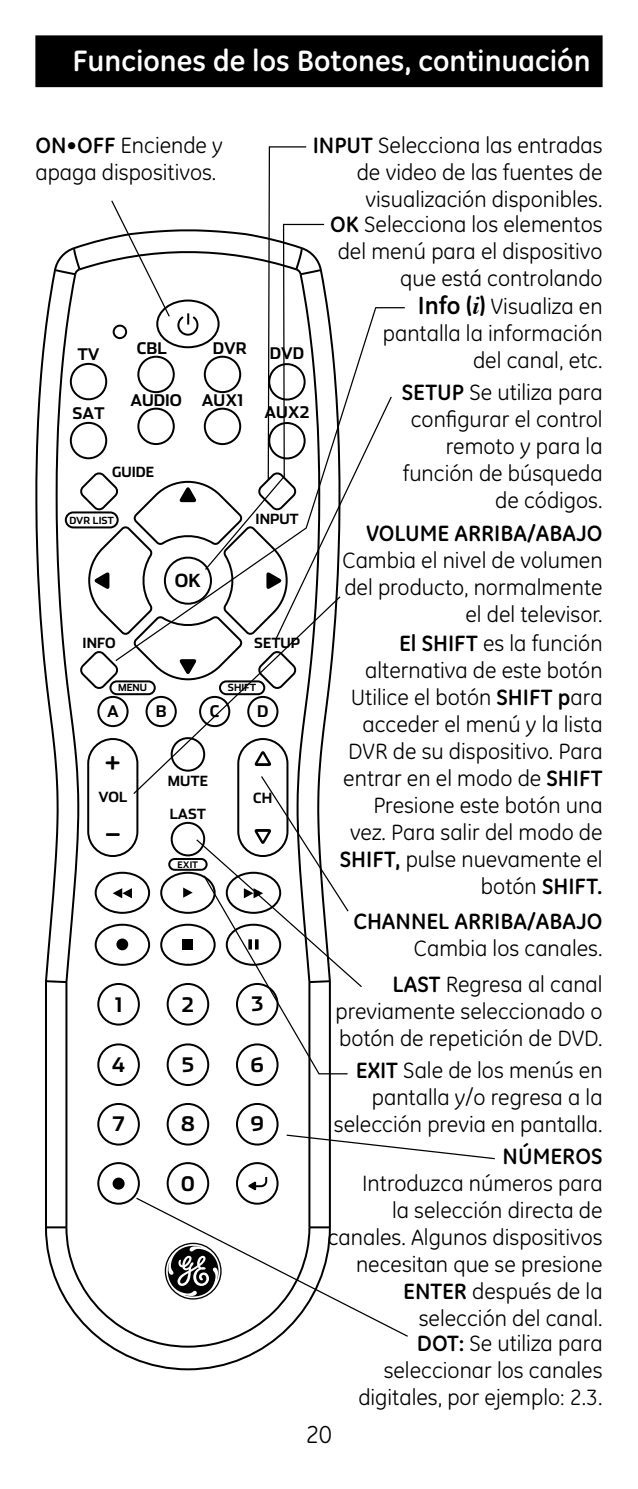
<style>
.page{position:relative;width:638px;height:1489px;background:#fff}
.page>*{position:absolute;margin:0;border:0;box-sizing:border-box;transform-origin:0 0}
.t1{font:700 30px "GE Inspira";color:#fff}
.t2{font:700 28px "GE Inspira";color:#000}
.t3{font:25px "GE Inspira";color:#000}
.t4{font:22.5px/27px "GE Inspira";color:#000;text-align:right}
.t5{font:700 22.5px "GE Inspira";color:#000}
.t6{font:700 20px "Stainless";color:#000}
.t7{font:700 18px "Stainless";color:#000}
.t8{font:700 16px "Stainless";color:#000}
.t9{font:700 14px "Stainless";color:#000}
.t10{font:700 9.75px "Stainless";color:#000}
.t11{font:700 9px "Stainless";color:#000}
.s1{font-weight:700}
.s2{font-weight:700;font-size:25px}
.s3{font-family:"Times";font-weight:700;font-style:italic;font-size:25px}
</style>
<div class="page">
<svg style="left:35px;top:327px;width:296px;height:1043px"></svg>
<hr style="left:65px;top:982px;width:2px;height:245px;background:#000">
<hr style="left:308px;top:982px;width:2px;height:245px;background:#000">
<hr style="left:46px;top:1226px;width:20px;height:2px;background:#000">
<svg style="left:64px;top:1225px;width:247px;height:123px"></svg>
<div style="left:97px;top:1043px;width:43px;height:42px;border:2px solid #000;border-radius:50%"></div>
<div style="left:167px;top:1043px;width:42px;height:42px;border:2px solid #000;border-radius:50%"></div>
<div style="left:236px;top:1043px;width:42px;height:42px;border:2px solid #000;border-radius:50%"></div>
<div style="left:97px;top:1102px;width:43px;height:43px;border:2px solid #000;border-radius:50%"></div>
<div style="left:167px;top:1102px;width:42px;height:43px;border:2px solid #000;border-radius:50%"></div>
<div style="left:236px;top:1102px;width:42px;height:43px;border:2px solid #000;border-radius:50%"></div>
<div style="left:97px;top:1162px;width:43px;height:42px;border:2px solid #000;border-radius:50%"></div>
<div style="left:167px;top:1162px;width:42px;height:42px;border:2px solid #000;border-radius:50%"></div>
<div style="left:236px;top:1162px;width:42px;height:42px;border:2px solid #000;border-radius:50%"></div>
<div style="left:113px;top:1177px;width:12px;height:12px;background:#000;border-radius:50%"></div>
<svg style="left:248px;top:1176px;width:19px;height:14px"></svg>
<div style="left:37px;top:37px;width:564px;height:49px;background:#000"></div>
<div style="left:35px;top:35px;width:567px;height:52px;border:2px solid #000"></div>
<svg style="left:135px;top:1196px;width:273px;height:141px"></svg>
<svg style="left:45px;top:146px;width:348px;height:929px"></svg>
<svg style="left:132px;top:595px;width:210px;height:200px"></svg>
<svg style="left:285px;top:1133px;width:210px;height:26px"></svg>
<h1 class="t1" style="left:73px;top:42px;width:519px">Funciones de los Botones, continuación</h1>
<p class="t4" style="left:35px;top:131px;width:189px;text-align:left"><span class="s1">ON•OFF</span> Enciende y apaga dispositivos.</p>
<p class="t8" style="left:77px;top:344px;width:24px">TV</p>
<p class="t8" style="left:137px;top:338px;width:32px">CBL</p>
<p class="t8" style="left:213px;top:338px;width:36px">DVR</p>
<p class="t8" style="left:270px;top:343px;width:36px">DVD</p>
<p class="t4" style="left:313px;top:131px;width:291px"><span class="s1">INPUT</span> Selecciona las entradas de video de las fuentes de visualización disponibles.</p>
<p class="t4" style="left:330px;top:211px;width:274px"><span class="s1">OK</span> Selecciona los elementos del menú para el dispositivo que está controlando</p>
<p class="t4" style="left:383px;top:293px;width:221px"><span class="s2">Info (</span><span class="s3">i</span><span class="s2">)</span> Visualiza en pantalla la información del canal, etc.</p>
<p class="t8" style="left:72px;top:403px;width:34px">SAT</p>
<p class="t8" style="left:130px;top:391px;width:53px">AUDIO</p>
<p class="t8" style="left:202px;top:390px;width:43px">AUX1</p>
<p class="t8" style="left:264px;top:403px;width:47px">AUX2</p>
<p class="t9" style="left:112px;top:463px;width:43px">GUIDE</p>
<p class="t10" style="left:69px;top:514px;width:46px">DVR LIST</p>
<p class="t9" style="left:256px;top:510px;width:45px">INPUT</p>
<p class="t7" style="left:175px;top:569px;width:28px">OK</p>
<p class="t9" style="left:83px;top:634px;width:34px">INFO</p>
<p class="t9" style="left:254px;top:634px;width:47px">SETUP</p>
<p class="t10" style="left:118px;top:681px;width:30px">MENU</p>
<p class="t10" style="left:228px;top:681px;width:30px">SHIFT</p>
<p class="t8" style="left:107px;top:701px;width:13px">A</p>
<p class="t8" style="left:156px;top:701px;width:12px">B</p>
<p class="t8" style="left:210px;top:701px;width:11px">C</p>
<p class="t8" style="left:257px;top:701px;width:13px">D</p>
<p class="t2" style="left:105px;top:742px;width:18px">+</p>
<p class="t9" style="left:98px;top:787px;width:30px">VOL</p>
<p class="t9" style="left:168px;top:772px;width:42px">MUTE</p>
<p class="t9" style="left:170px;top:805px;width:38px">LAST</p>
<p class="t11" style="left:178px;top:858px;width:22px">EXIT</p>
<p class="t9" style="left:253px;top:789px;width:21px">CH</p>
<p class="t6" style="left:115px;top:992px;width:9px">1</p>
<p class="t6" style="left:182px;top:992px;width:14px">2</p>
<p class="t6" style="left:251px;top:991px;width:13px">3</p>
<p class="t6" style="left:112px;top:1052px;width:15px">4</p>
<p class="t6" style="left:182px;top:1052px;width:14px">5</p>
<p class="t6" style="left:251px;top:1052px;width:14px">6</p>
<p class="t6" style="left:113px;top:1111px;width:14px">7</p>
<p class="t6" style="left:181px;top:1111px;width:15px">8</p>
<p class="t6" style="left:251px;top:1111px;width:14px">9</p>
<p class="t6" style="left:181px;top:1171px;width:15px">0</p>
<p class="t4" style="left:402px;top:378px;width:202px"><span class="s1">SETUP</span> Se utiliza para configurar el control remoto y para la función de búsqueda de códigos.</p>
<p class="t5" style="left:366px;top:518px;width:237px">VOLUME ARRIBA/ABAJO</p>
<p class="t4" style="left:343px;top:546px;width:261px">Cambia el nivel de volumen del producto, normalmente el del televisor.</p>
<p class="t4" style="left:340px;top:629px;width:264px"><span class="s1">El SHIFT</span> es la función alternativa de este botón<br>Utilice el botón <span class="s1">SHIFT p</span>ara acceder el menú y la lista<br>DVR de su dispositivo. Para entrar en el modo de <span class="s1">SHIFT<br></span>Presione este botón una vez. Para salir del modo de<br><span class="s1">SHIFT,</span> pulse nuevamente el botón <span class="s1">SHIFT.</span></p>
<p class="t5" style="left:353px;top:906px;width:251px">CHANNEL ARRIBA/ABAJO</p>
<p class="t4" style="left:414px;top:934px;width:190px">Cambia los canales.</p>
<p class="t4" style="left:335px;top:970px;width:269px;text-align:justify;text-indent:57px"><span class="s1">LAST</span> Regresa al canal previamente seleccionado o botón de repetición de DVD.</p>
<p class="t4" style="left:334px;top:1056px;width:270px"><span class="s1">EXIT</span> Sale de los menús en pantalla y/o regresa a la selección previa en pantalla.</p>
<p class="t5" style="left:502px;top:1141px;width:101px">NÚMEROS</p>
<p class="t4" style="left:328px;top:1169px;width:276px">Introduzca números para<br>la selección directa de canales. Algunos dispositivos necesitan que se presione<br><span class="s1">ENTER</span> después de la selección del canal.</p>
<p class="t4" style="left:358px;top:1329px;width:246px"><span class="s1">DOT:</span> Se utiliza para seleccionar los canales digitales, por ejemplo: 2.3.</p>
<p class="t3" style="left:306px;top:1419px;width:28px">20</p>
</div>
